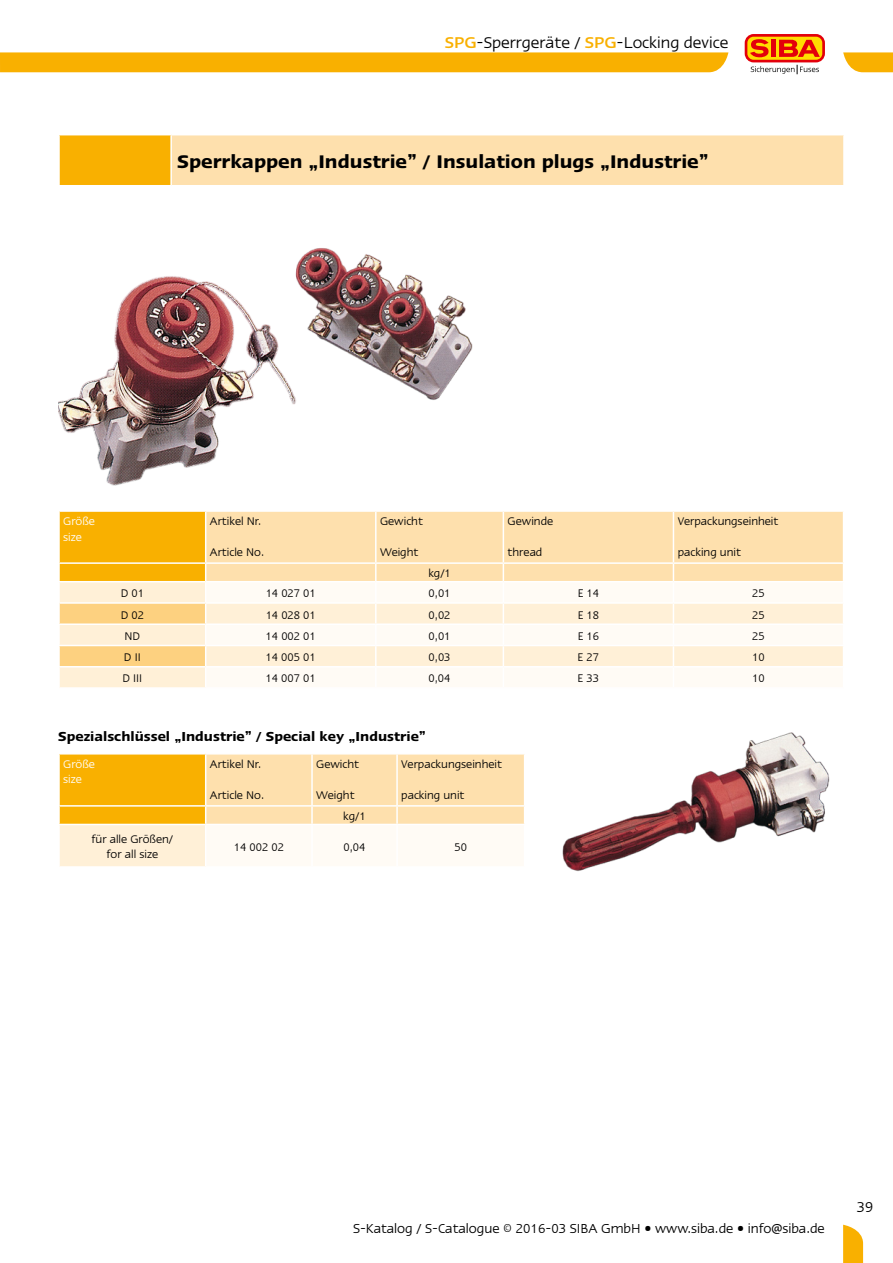
<style>
.page{position:relative;width:893px;height:1263px;background:#fff}
.page>*{position:absolute;margin:0;border:0;box-sizing:border-box;transform-origin:0 0}
.t1{font:600 21px "Linotype Ergo";color:#000}
.t2{font:18px "Linotype Ergo";color:#000}
.t3{font:16.5px "Linotype Ergo";color:#000}
.t4{font:15px "Linotype Ergo";color:#000}
.t5{font:600 15px "Linotype Ergo";color:#000}
.t6{font:12.75px/15.3px "Linotype Ergo";color:#000;text-align:center}
.t7{font:12.75px/15.3px "Linotype Ergo";color:#fff}
.s1{font-weight:500;color:#f9b000}
</style>
<div class="page">
<svg style="left:843px;top:52px;width:50px;height:20px"></svg>
<svg style="left:843px;top:1225px;width:20px;height:38px"></svg>
<div style="left:0;top:52px;width:728px;height:20px;background:#f9b000"></div>
<svg style="left:745px;top:34px;width:80px;height:40px"></svg>
<div style="left:59px;top:135px;width:112px;height:51px;background:#f9b000"></div>
<div style="left:171px;top:135px;width:673px;height:51px;background:#fee0ad"></div>
<hr style="left:58px;top:135px;width:2px;height:50px;background:#fff">
<hr style="left:58px;top:185px;width:113px;height:1px;background:#fff">
<hr style="left:170px;top:135px;width:2px;height:50px;background:#fff">
<hr style="left:843px;top:135px;width:2px;height:50px;background:#fff">
<hr style="left:171px;top:185px;width:674px;height:1px;background:#fff">
<div style="left:206px;top:512px;width:637px;height:69px;background:#fee0ad"></div>
<svg style="left:206px;top:604px;width:637px;height:62px;fill:#fff0d7"></svg>
<hr style="left:375px;top:512px;width:2px;height:50px;background:#fff">
<hr style="left:503px;top:512px;width:1px;height:50px;background:#fff">
<hr style="left:673px;top:512px;width:1px;height:50px;background:#fff">
<hr style="left:206px;top:562px;width:170px;height:2px;background:#fff">
<svg style="left:375px;top:564px;width:2px;height:17px"></svg>
<hr style="left:376px;top:562px;width:127px;height:2px;background:#fff">
<hr style="left:503px;top:562px;width:170px;height:2px;background:#fff">
<hr style="left:673px;top:562px;width:171px;height:2px;background:#fff">
<svg style="left:375px;top:604px;width:2px;height:19px"></svg>
<hr style="left:206px;top:623px;width:170px;height:2px;background:#fff">
<hr style="left:375px;top:625px;width:2px;height:20px;background:#fff">
<hr style="left:376px;top:623px;width:127px;height:2px;background:#fff">
<hr style="left:503px;top:623px;width:170px;height:2px;background:#fff">
<hr style="left:673px;top:623px;width:171px;height:2px;background:#fff">
<hr style="left:206px;top:645px;width:170px;height:1px;background:#fff">
<hr style="left:375px;top:646px;width:2px;height:20px;background:#fff">
<hr style="left:376px;top:645px;width:127px;height:1px;background:#fff">
<hr style="left:503px;top:645px;width:170px;height:1px;background:#fff">
<hr style="left:673px;top:645px;width:171px;height:1px;background:#fff">
<svg style="left:59px;top:511px;width:147px;height:176px;background:#fcd175"></svg>
<svg style="left:503px;top:564px;width:1px;height:102px"></svg>
<svg style="left:673px;top:564px;width:1px;height:102px"></svg>
<img style="left:58px;top:276px;width:227px;height:210px">
<img style="left:285px;top:248px;width:188px;height:157px">
<svg style="left:59px;top:754px;width:466px;height:112px"></svg>
<hr style="left:397px;top:805px;width:128px;height:2px;background:#fff">
<hr style="left:58px;top:825px;width:2px;height:41px;background:#fff">
<hr style="left:58px;top:824px;width:148px;height:1px;background:#fff">
<hr style="left:205px;top:825px;width:1px;height:41px;background:#fff">
<hr style="left:206px;top:824px;width:106px;height:1px;background:#fff">
<hr style="left:311px;top:825px;width:2px;height:41px;background:#fff">
<hr style="left:312px;top:824px;width:85px;height:1px;background:#fff">
<hr style="left:396px;top:825px;width:2px;height:41px;background:#fff">
<hr style="left:524px;top:825px;width:1px;height:41px;background:#fff">
<hr style="left:397px;top:824px;width:128px;height:1px;background:#fff">
<img style="left:562px;top:732px;width:268px;height:139px">
<h2 class="t2" style="left:445px;top:33px;width:285px"><span class="s1">SPG</span>-Sperrgeräte / <span class="s1">SPG</span>-Locking device</h2>
<h1 class="t1" style="left:177px;top:151px;width:533px">Sperrkappen „Industrie” / Insulation plugs „Industrie”</h1>
<p class="t7" style="left:63px;top:514px;width:33px">Größe size</p>
<p class="t6" style="left:210px;top:514px;width:53px">Artikel Nr.</p>
<p class="t6" style="left:210px;top:544px;width:56px">Article No.</p>
<p class="t6" style="left:380px;top:514px;width:44px">Gewicht</p>
<p class="t6" style="left:380px;top:544px;width:40px">Weight</p>
<p class="t6" style="left:428px;top:566px;width:24px">kg/1</p>
<p class="t6" style="left:508px;top:514px;width:47px">Gewinde</p>
<p class="t6" style="left:508px;top:544px;width:36px">thread</p>
<p class="t6" style="left:678px;top:514px;width:102px">Verpackungseinheit</p>
<p class="t6" style="left:678px;top:544px;width:65px">packing unit</p>
<p class="t6" style="left:121px;top:586px;width:25px">D 01</p>
<p class="t6" style="left:266px;top:586px;width:52px">14 027 01</p>
<p class="t6" style="left:429px;top:586px;width:23px">0,01</p>
<p class="t6" style="left:578px;top:586px;width:23px">E 14</p>
<p class="t6" style="left:752px;top:586px;width:14px">25</p>
<p class="t6" style="left:121px;top:607px;width:25px">D 02</p>
<p class="t6" style="left:266px;top:607px;width:52px">14 028 01</p>
<p class="t6" style="left:429px;top:607px;width:23px">0,02</p>
<p class="t6" style="left:578px;top:607px;width:23px">E 18</p>
<p class="t6" style="left:752px;top:607px;width:14px">25</p>
<p class="t6" style="left:125px;top:628px;width:17px">ND</p>
<p class="t6" style="left:266px;top:628px;width:52px">14 002 01</p>
<p class="t6" style="left:429px;top:628px;width:23px">0,01</p>
<p class="t6" style="left:578px;top:628px;width:23px">E 16</p>
<p class="t6" style="left:752px;top:628px;width:14px">25</p>
<p class="t6" style="left:124px;top:649px;width:18px">D II</p>
<p class="t6" style="left:266px;top:649px;width:52px">14 005 01</p>
<p class="t6" style="left:429px;top:649px;width:23px">0,03</p>
<p class="t6" style="left:578px;top:649px;width:23px">E 27</p>
<p class="t6" style="left:752px;top:649px;width:14px">10</p>
<p class="t6" style="left:122px;top:671px;width:21px">D III</p>
<p class="t6" style="left:266px;top:671px;width:52px">14 007 01</p>
<p class="t6" style="left:429px;top:671px;width:23px">0,04</p>
<p class="t6" style="left:578px;top:671px;width:23px">E 33</p>
<p class="t6" style="left:752px;top:671px;width:14px">10</p>
<p class="t5" style="left:58px;top:728px;width:369px">Spezialschlüssel „Industrie” / Special key „Industrie”</p>
<p class="t7" style="left:63px;top:756px;width:33px">Größe size</p>
<p class="t6" style="left:210px;top:756px;width:53px">Artikel Nr.</p>
<p class="t6" style="left:210px;top:787px;width:56px">Article No.</p>
<p class="t6" style="left:316px;top:756px;width:44px">Gewicht</p>
<p class="t6" style="left:316px;top:787px;width:40px">Weight</p>
<p class="t6" style="left:343px;top:808px;width:24px">kg/1</p>
<p class="t6" style="left:401px;top:756px;width:102px">Verpackungseinheit</p>
<p class="t6" style="left:401px;top:787px;width:65px">packing unit</p>
<p class="t6" style="left:92px;top:831px;width:83px">für alle Größen/ for all size</p>
<p class="t6" style="left:234px;top:839px;width:52px">14 002 02</p>
<p class="t6" style="left:344px;top:839px;width:23px">0,04</p>
<p class="t6" style="left:455px;top:839px;width:14px">50</p>
<p class="t4" style="left:353px;top:1221px;width:473px">S-Katalog / S-Catalogue © 2016-03 SIBA GmbH • www.siba.de • info@siba.de</p>
<p class="t3" style="left:857px;top:1198px;width:18px">39</p>
</div>
